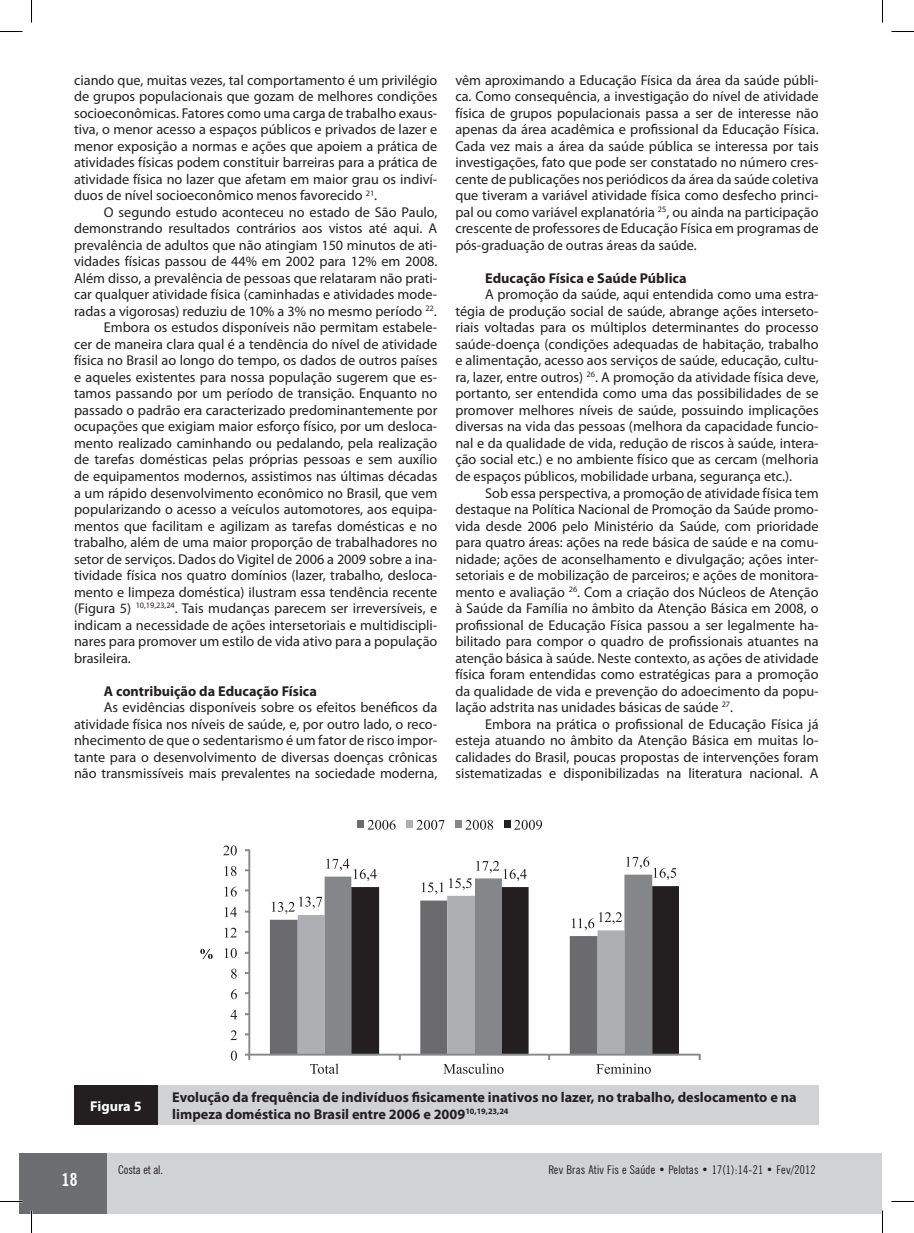
<style>
.page{position:relative;width:914px;height:1233px;background:#fff}
.page>*{position:absolute;margin:0;border:0;box-sizing:border-box;transform-origin:0 0}
.t1{font:700 condensed 18px "News Gothic BT";color:#fff}
.t2{font:14.25px/16.5px "Myriad Pro";color:#231f20;text-align:justify}
.t3{font:700 14.25px/16.5px "Myriad Pro";color:#231f20}
.t4{font:700 14.25px "Myriad Pro";color:#fff}
.t5{font:condensed 12px "News Gothic BT";letter-spacing:.02em;color:#231f20}
.t6{font:condensed 12px "News Gothic BT";color:#231f20}
</style>
<div class="page">
<div style="left:19px;top:1153px;width:89px;height:60px;background:#6c6d70"></div>
<div style="left:107px;top:1153px;width:774px;height:60px;background:#d1d2d4"></div>
<svg style="left:270px;top:915px;width:28px;height:138px;background:#717174"></svg>
<div style="left:298px;top:915px;width:26px;height:138px;background:#aeafb3"></div>
<svg style="left:324px;top:874px;width:328px;height:179px;fill:#848689"></svg>
<svg style="left:351px;top:886px;width:328px;height:167px"></svg>
<div style="left:248px;top:849px;width:2px;height:205px;border:1px solid #87898c"></div>
<div style="left:249px;top:1053px;width:451px;height:2px;border:1px solid #87898c"></div>
<svg style="left:245px;top:1053px;width:5px;height:6px"></svg>
<svg style="left:421px;top:882px;width:22px;height:12px"></svg>
<svg style="left:272px;top:896px;width:50px;height:18px"></svg>
<svg style="left:571px;top:912px;width:51px;height:18px"></svg>
<svg style="left:326px;top:858px;width:50px;height:23px"></svg>
<svg style="left:449px;top:860px;width:77px;height:30px"></svg>
<svg style="left:626px;top:856px;width:50px;height:24px"></svg>
<svg style="left:231px;top:1050px;width:6px;height:10px"></svg>
<svg style="left:230px;top:1030px;width:7px;height:9px"></svg>
<svg style="left:230px;top:1009px;width:7px;height:10px"></svg>
<svg style="left:231px;top:989px;width:6px;height:10px"></svg>
<svg style="left:231px;top:968px;width:6px;height:10px"></svg>
<svg style="left:224px;top:948px;width:13px;height:9px"></svg>
<svg style="left:224px;top:927px;width:13px;height:10px"></svg>
<svg style="left:224px;top:907px;width:13px;height:9px"></svg>
<svg style="left:224px;top:886px;width:13px;height:10px"></svg>
<svg style="left:224px;top:866px;width:12px;height:10px"></svg>
<svg style="left:223px;top:845px;width:14px;height:10px"></svg>
<svg style="left:310px;top:1063px;width:28px;height:10px"></svg>
<svg style="left:443px;top:1063px;width:60px;height:10px"></svg>
<svg style="left:596px;top:1063px;width:54px;height:10px"></svg>
<svg style="left:200px;top:948px;width:13px;height:10px"></svg>
<div style="left:357px;top:819px;width:7px;height:8px;background:#6b6b6e"></div>
<svg style="left:368px;top:819px;width:27px;height:10px"></svg>
<div style="left:406px;top:819px;width:6px;height:8px;background:#aeafb3"></div>
<svg style="left:416px;top:819px;width:28px;height:10px"></svg>
<div style="left:455px;top:819px;width:6px;height:8px;background:#848689"></div>
<svg style="left:465px;top:819px;width:28px;height:10px"></svg>
<div style="left:503px;top:819px;width:7px;height:8px;background:#231f20"></div>
<svg style="left:514px;top:819px;width:28px;height:10px"></svg>
<div style="left:74px;top:1085px;width:84px;height:39px;background:#231f20"></div>
<div style="left:158px;top:1085px;width:660px;height:39px;background:#d1d2d4"></div>
<hr style="left:0;top:1200px;width:22px;height:2px;background:#fff">
<svg style="left:0;top:31px;width:22px;height:1px"></svg>
<svg style="left:891px;top:31px;width:22px;height:1px"></svg>
<svg style="left:0;top:1201px;width:22px;height:1px"></svg>
<svg style="left:891px;top:1201px;width:22px;height:1px"></svg>
<svg style="left:31px;top:0;width:1px;height:23px"></svg>
<svg style="left:31px;top:1210px;width:1px;height:22px"></svg>
<svg style="left:882px;top:0;width:1px;height:23px"></svg>
<svg style="left:882px;top:1210px;width:1px;height:22px"></svg>
<p class="t2" style="left:74px;top:71px;width:365px">ciando que, muitas vezes, tal comportamento é um privilégio de grupos populacionais que gozam de melhores condições socioeconômicas. Fatores como uma carga de trabalho exaus&shy;tiva, o menor acesso a espaços públicos e privados de lazer e menor exposição a normas e ações que apoiem a prática de atividades físicas podem constituir barreiras para a prática de atividade física no lazer que afetam em maior grau os indiví&shy;duos de nível socioeconômico menos favorecido <sup>21</sup>.</p>
<p class="t2" style="left:104px;top:203px;width:335px">O segundo estudo aconteceu no estado de São Paulo,</p>
<p class="t2" style="left:74px;top:220px;width:365px">demonstrando resultados contrários aos vistos até aqui. A</p>
<p class="t2" style="left:74px;top:236px;width:365px">prevalência de adultos que não atingiam 150 minutos de ati-</p>
<p class="t2" style="left:74px;top:253px;width:365px">vidades físicas passou de 44% em 2002 para 12% em 2008.</p>
<p class="t2" style="left:74px;top:269px;width:364px">Além disso, a prevalência de pessoas que relataram não prati-</p>
<p class="t2" style="left:74px;top:286px;width:365px">car qualquer atividade física (caminhadas e atividades mode-</p>
<p class="t2" style="left:74px;top:302px;width:364px">radas a vigorosas) reduziu de 10% a 3% no mesmo período <sup>22</sup>.</p>
<p class="t2" style="left:104px;top:319px;width:335px">Embora os estudos disponíveis não permitam estabele-</p>
<p class="t2" style="left:74px;top:335px;width:365px">cer de maneira clara qual é a tendência do nível de atividade</p>
<p class="t2" style="left:74px;top:352px;width:365px">física no Brasil ao longo do tempo, os dados de outros países</p>
<p class="t2" style="left:74px;top:368px;width:365px">e aqueles existentes para nossa população sugerem que es-</p>
<p class="t2" style="left:74px;top:385px;width:365px">tamos passando por um período de transição. Enquanto no</p>
<p class="t2" style="left:74px;top:401px;width:365px">passado o padrão era caracterizado predominantemente por</p>
<p class="t2" style="left:74px;top:418px;width:365px">ocupações que exigiam maior esforço físico, por um desloca-</p>
<p class="t2" style="left:74px;top:434px;width:365px">mento realizado caminhando ou pedalando, pela realização</p>
<p class="t2" style="left:74px;top:451px;width:365px">de tarefas domésticas pelas próprias pessoas e sem auxílio</p>
<p class="t2" style="left:74px;top:467px;width:365px">de equipamentos modernos, assistimos nas últimas décadas</p>
<p class="t2" style="left:74px;top:484px;width:365px">a um rápido desenvolvimento econômico no Brasil, que vem</p>
<p class="t2" style="left:74px;top:500px;width:365px">popularizando o acesso a veículos automotores, aos equipa-</p>
<p class="t2" style="left:74px;top:517px;width:365px">mentos que facilitam e agilizam as tarefas domésticas e no</p>
<p class="t2" style="left:74px;top:533px;width:365px">trabalho, além de uma maior proporção de trabalhadores no</p>
<p class="t2" style="left:74px;top:550px;width:365px">setor de serviços. Dados do Vigitel de 2006 a 2009 sobre a ina-</p>
<p class="t2" style="left:74px;top:566px;width:365px">tividade física nos quatro domínios (lazer, trabalho, desloca-</p>
<p class="t2" style="left:74px;top:583px;width:365px">mento e limpeza doméstica) ilustram essa tendência recente</p>
<p class="t2" style="left:74px;top:599px;width:365px">(Figura 5) <sup>10,19,23,24</sup>. Tais mudanças parecem ser irreversíveis, e</p>
<p class="t2" style="left:74px;top:616px;width:365px">indicam a necessidade de ações intersetoriais e multidiscipli-</p>
<p class="t2" style="left:74px;top:632px;width:365px">nares para promover um estilo de vida ativo para a população</p>
<p class="t2" style="left:74px;top:649px;width:58px">brasileira.</p>
<p class="t3" style="left:104px;top:682px;width:214px">A contribuição da Educação Física</p>
<p class="t2" style="left:74px;top:698px;width:365px;text-indent:30px">As evidências disponíveis sobre os efeitos benéficos da atividade física nos níveis de saúde, e, por outro lado, o reco&shy;nhecimento de que o sedentarismo é um fator de risco impor&shy;tante para o desenvolvimento de diversas doenças crônicas não transmissíveis mais prevalentes na sociedade moderna,</p>
<p class="t2" style="left:455px;top:71px;width:365px">vêm aproximando a Educação Física da área da saúde públi&shy;ca. Como consequência, a investigação do nível de atividade física de grupos populacionais passa a ser de interesse não apenas da área acadêmica e profissional da Educação Física.<br>Cada vez mais a área da saúde pública se interessa por tais investigações, fato que pode ser constatado no número cres&shy;cente de publicações nos periódicos da área da saúde coletiva que tiveram a variável atividade física como desfecho princi&shy;pal ou como variável explanatória <sup>25</sup>, ou ainda na participação crescente de professores de Educação Física em programas de pós-graduação de outras áreas da saúde.</p>
<p class="t3" style="left:485px;top:269px;width:203px">Educação Física e Saúde Pública</p>
<p class="t2" style="left:455px;top:286px;width:365px;text-indent:30px">A promoção da saúde, aqui entendida como uma estra&shy;tégia de produção social de saúde, abrange ações interseto&shy;riais voltadas para os múltiplos determinantes do processo saúde-doença (condições adequadas de habitação, trabalho e alimentação, acesso aos serviços de saúde, educação, cultu&shy;ra, lazer, entre outros) <sup>26</sup>. A promoção da atividade física deve, portanto, ser entendida como uma das possibilidades de se promover melhores níveis de saúde, possuindo implicações diversas na vida das pessoas (melhora da capacidade funcio&shy;nal e da qualidade de vida, redução de riscos à saúde, intera&shy;ção social etc.) e no ambiente físico que as cercam (melhoria de espaços públicos, mobilidade urbana, segurança etc.).</p>
<p class="t2" style="left:455px;top:484px;width:365px;text-indent:30px">Sob essa perspectiva, a promoção de atividade física tem destaque na Política Nacional de Promoção da Saúde promo&shy;vida desde 2006 pelo Ministério da Saúde, com prioridade para quatro áreas: ações na rede básica de saúde e na comu&shy;nidade; ações de aconselhamento e divulgação; ações inter&shy;setoriais e de mobilização de parceiros; e ações de monitora&shy;mento e avaliação <sup>26</sup>. Com a criação dos Núcleos de Atenção à Saúde da Família no âmbito da Atenção Básica em 2008, o profissional de Educação Física passou a ser legalmente ha&shy;bilitado para compor o quadro de profissionais atuantes na atenção básica à saúde. Neste contexto, as ações de atividade física foram entendidas como estratégicas para a promoção da qualidade de vida e prevenção do adoecimento da popu&shy;lação adstrita nas unidades básicas de saúde <sup>27</sup>.</p>
<p class="t2" style="left:455px;top:715px;width:365px;text-indent:30px">Embora na prática o profissional de Educação Física já esteja atuando no âmbito da Atenção Básica em muitas lo&shy;calidades do Brasil, poucas propostas de intervenções foram sistematizadas e disponibilizadas na literatura nacional. A</p>
<p class="t4" style="left:90px;top:1096px;width:53px">Figura 5</p>
<p class="t3" style="left:172px;top:1088px;width:626px">Evolução da frequência de indivíduos fisicamente inativos no lazer, no trabalho, deslocamento e na limpeza doméstica no Brasil entre 2006 e 2009<sup>10,19,23,24</sup></p>
<p class="t1" style="left:62px;top:1168px;width:17px">18</p>
<p class="t6" style="left:118px;top:1162px;width:46px">Costa et al.</p>
<p class="t5" style="left:548px;top:1162px;width:269px">Rev Bras Ativ Fis e Saúde • Pelotas • 17(1):14-21 • Fev/2012</p>
</div>
